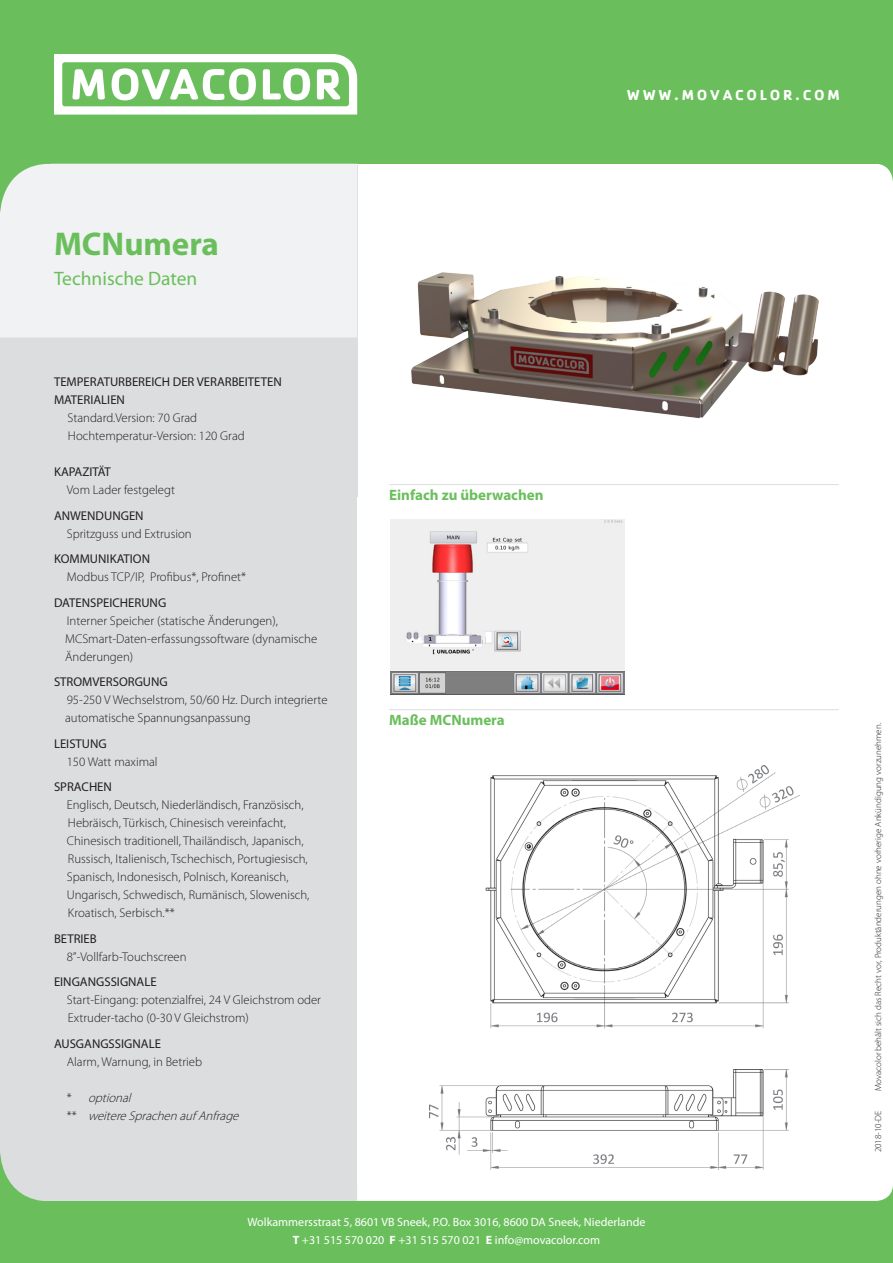
<style>
.page{position:relative;width:893px;height:1263px;background:#fff}
.page>*{position:absolute;margin:0;border:0;box-sizing:border-box;transform-origin:0 0}
.t1{font:700 33px "Myriad Pro";color:#6abf5c}
.t2{font:19.5px "Myriad Pro";color:#6abf5c}
.t3{font:700 15px "Myriad Pro";color:#6abf5c}
.t4{font:700 15px "Cachet Std";letter-spacing:.18em;color:#fff}
.t5{font:300 12.75px/18px "Myriad Pro";color:#231f20}
.t6{font:12.75px "Myriad Pro";color:#231f20}
.t7{font:italic 300 12.75px "Myriad Pro";color:#231f20}
.t8{font:12px/18px "Myriad Pro";color:#fff;text-align:center}
.t9{font:300 9px "Myriad Pro";color:#231f20}
.s1{font-weight:400}
.s2{font-style:normal}
.s3{font-weight:700}
</style>
<div class="page">
<div style="left:0;top:1201px;width:893px;height:62px;background:#6abf5c"></div>
<div style="left:0;top:0;width:893px;height:164px;background:#6abf5c"></div>
<div style="left:0;top:165px;width:357px;height:1036px;background:#dcdddf"></div>
<svg style="left:0;top:1153px;width:51px;height:99px"></svg>
<svg style="left:879px;top:164px;width:14px;height:17px"></svg>
<svg style="left:0;top:54px;width:357px;height:283px"></svg>
<img style="left:411px;top:272px;width:408px;height:147px">
<hr style="left:389px;top:484px;width:450px;height:1px;background:#dcdddf">
<hr style="left:389px;top:709px;width:450px;height:1px;background:#dcdddf">
<img style="left:391px;top:519px;width:233px;height:175px">
<img style="left:429px;top:765px;width:370px;height:405px">
<p class="t4" style="left:627px;top:85px;width:214px">WWW.MOVACOLOR.COM</p>
<p class="t1" style="left:54px;top:226px;width:166px">MCNumera</p>
<h2 class="t2" style="left:54px;top:268px;width:145px">Technische Daten</h2>
<p class="t6" style="left:54px;top:375px;width:229px">TEMPERATURBEREICH DER VERARBEITETEN</p>
<p class="t6" style="left:54px;top:393px;width:72px">MATERIALIEN</p>
<p class="t5" style="left:68px;top:409px;width:131px">Standard.Version: 70 Grad</p>
<p class="t5" style="left:68px;top:427px;width:178px">Hochtemperatur-Version: 120 Grad</p>
<p class="t6" style="left:54px;top:465px;width:58px">KAPAZITÄT</p>
<p class="t5" style="left:54px;top:477px;width:122px;line-height:25.5px;text-indent:13px">Vom Lader festgelegt<br><span class="s1">ANWENDUNGEN</span></p>
<p class="t5" style="left:67px;top:525px;width:126px">Spritzguss und Extrusion</p>
<p class="t6" style="left:54px;top:552px;width:98px">KOMMUNIKATION</p>
<p class="t5" style="left:67px;top:568px;width:181px">Modbus TCP/IP, Profibus*, Profinet*</p>
<p class="t6" style="left:54px;top:595px;width:114px">DATENSPEICHERUNG</p>
<p class="t5" style="left:65px;top:612px;width:254px">Interner Speicher (statische Änderungen),<br>MCSmart-Daten-erfassungssoftware (dynamische<br>Änderungen)</p>
<p class="t6" style="left:54px;top:675px;width:115px">STROMVERSORGUNG</p>
<p class="t5" style="left:65px;top:691px;width:264px">95-250 V Wechselstrom, 50/60 Hz. Durch integrierte automatische Spannungsanpassung</p>
<p class="t6" style="left:54px;top:736px;width:54px">LEISTUNG</p>
<p class="t5" style="left:67px;top:753px;width:92px">150 Watt maximal</p>
<p class="t6" style="left:54px;top:780px;width:59px">SPRACHEN</p>
<p class="t5" style="left:67px;top:796px;width:238px">Englisch, Deutsch, Niederländisch, Französisch,<br>Hebräisch, Türkisch, Chinesisch vereinfacht,</p>
<p class="t5" style="left:67px;top:832px;width:242px">Chinesisch traditionell, Thailändisch, Japanisch,<br>Russisch, Italienisch, Tschechisch, Portugiesisch,</p>
<p class="t5" style="left:67px;top:868px;width:223px">Spanisch, Indonesisch, Polnisch, Koreanisch,</p>
<p class="t5" style="left:67px;top:886px;width:244px">Ungarisch, Schwedisch, Rumänisch, Slowenisch,<br>Kroatisch, Serbisch.**</p>
<p class="t6" style="left:54px;top:931px;width:44px">BETRIEB</p>
<p class="t5" style="left:67px;top:948px;width:121px">8”-Vollfarb-Touchscreen</p>
<p class="t6" style="left:54px;top:975px;width:104px">EINGANGSSIGNALE</p>
<p class="t5" style="left:67px;top:991px;width:256px">Start-Eingang: potenzialfrei, 24 V Gleichstrom oder<br>Extruder-tacho (0-30 V Gleichstrom)</p>
<p class="t6" style="left:54px;top:1036px;width:108px">AUSGANGSSIGNALE</p>
<p class="t5" style="left:67px;top:1053px;width:137px">Alarm, Warnung, in Betrieb</p>
<p class="t7" style="left:67px;top:1090px;width:69px"><span class="s2">*</span> optional</p>
<p class="t7" style="left:67px;top:1108px;width:177px"><span class="s2">* *</span> weitereSprachenauf Anfrage</p>
<p class="t3" style="left:389px;top:487px;width:156px">Einfach zu überwachen</p>
<p class="t3" style="left:389px;top:712px;width:117px">Maße MCNumera</p>
<p class="t8" style="left:247px;top:1213px;width:399px">Wolkammersstraat 5, 8601 VB Sneek, P.O. Box 3016, 8600 DA Sneek, Niederlande<br><span class="s3">T</span> +31 515 570 020 <span class="s3">F</span> +31 515 570 021 <span class="s3">E</span> info@movacolor.com</p>
<p class="t9" style="left:873px;top:1091px;width:369px;rotate:-90deg">Movacolor behält sich das Recht vor, Produktänderungen ohne vorherige Ankündigung vorzunehmen.</p>
<p class="t9" style="left:873px;top:1152px;width:43px;rotate:-90deg">2018-10-DE</p>
</div>
